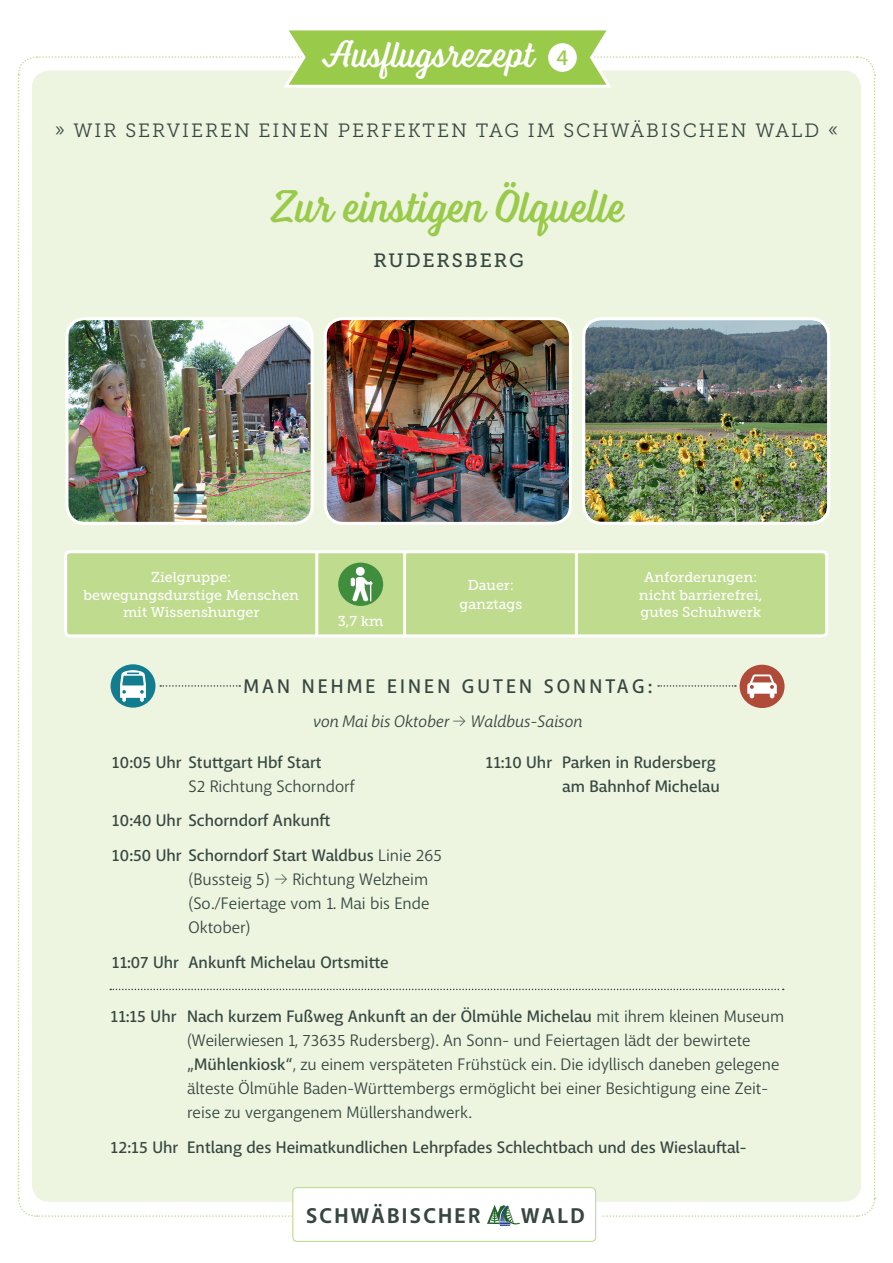
<style>
.page{position:relative;width:893px;height:1263px;background:#fff}
.page>*{position:absolute;margin:0;border:0;box-sizing:border-box;transform-origin:0 0}
.t1{font:300 46.5px "Voltage";color:#99ca4a}
.t2{font:300 38.7px "Voltage";color:#fff}
.FVG_Tabelle_mit_Tab{font:500 21.75px "Macha";color:#99ca4a}
.t3{font:700 21.15px "Macha";letter-spacing:.11em;color:#374740}
.FVG_Tabelle_mit_Tab-2{font:500 19.5px "Macha";letter-spacing:.16em;color:#374740}
.PA-Head{font:19.2px "Museo Slab 300";letter-spacing:.1em;color:#374740}
.PA-Head-2{font:19.2px "Museo Slab 500";letter-spacing:.1em;color:#374740}
.SW_AR_Copy{font:16.5px/24px "Macha";color:#374740}
.SW_AR_Copy-2{font:500 16.5px/24px "Macha";color:#374740}
.FVG_Tabelle_mit_Tab-3{font:italic 16.5px "Macha";color:#374740}
.GZSZ_Unterzeile_Zier{font:14.25px/16.5px "Museo Slab 500";color:#fff;text-align:center}
.s1{font-style:normal}
.s2{font-weight:400}
.s3{font-weight:500}
</style>
<div class="page">
<div style="left:292px;top:1187px;width:304px;height:55px;border:1px solid #c0db91;border-radius:4px"></div>
<img style="left:17px;top:30px;width:859px;height:1196px">
<div style="left:548px;top:43px;width:29px;height:29px;background:#fff;border-radius:50%"></div>
<p class="t2" style="left:322px;top:31px;width:214px">Ausflugsrezept</p>
<p class="FVG_Tabelle_mit_Tab" style="left:556px;top:44px;width:13px">4</p>
<p class="PA-Head" style="left:55px;top:120px;width:785px">» WIR SERVIEREN EINEN PERFEKTEN TAG IM SCHWÄBISCHEN WALD «</p>
<p class="t1" style="left:270px;top:179px;width:358px">Zur einstigen Ölquelle</p>
<p class="PA-Head-2" style="left:373px;top:249px;width:152px">RUDERSBERG</p>
<p class="GZSZ_Unterzeile_Zier" style="left:151px;top:568px;width:82px">Zielgruppe:</p>
<p class="GZSZ_Unterzeile_Zier" style="left:84px;top:587px;width:217px">bewegungsdurstige Menschen mit Wissenshunger</p>
<p class="GZSZ_Unterzeile_Zier" style="left:338px;top:612px;width:47px">3,7 km</p>
<p class="GZSZ_Unterzeile_Zier" style="left:468px;top:577px;width:48px">Dauer:</p>
<p class="GZSZ_Unterzeile_Zier" style="left:459px;top:596px;width:64px">ganztags</p>
<p class="GZSZ_Unterzeile_Zier" style="left:644px;top:568px;width:115px">Anforderungen:</p>
<p class="GZSZ_Unterzeile_Zier" style="left:639px;top:587px;width:125px;text-align:left">nicht barrierefrei, gutes Schuhwerk</p>
<p class="FVG_Tabelle_mit_Tab-2" style="left:243px;top:674px;width:410px">MAN NEHME EINEN GUTEN SONNTAG:</p>
<p class="FVG_Tabelle_mit_Tab-3" style="left:313px;top:711px;width:271px">von Mai bis Oktober <span class="s1">→</span> Waldbus-Saison</p>
<p class="SW_AR_Copy-2" style="left:486px;top:750px;width:236px;text-align:right">11:10 Uhr Parken in Rudersberg am Bahnhof Michelau</p>
<p class="SW_AR_Copy-2" style="left:188px;top:750px;width:168px;text-indent:-77px">10:05 Uhr Stuttgart Hbf Start<br><span class="s2">S2 Richtung Schorndorf</span></p>
<p class="SW_AR_Copy-2" style="left:112px;top:809px;width:220px">10:40 Uhr Schorndorf Ankunft</p>
<p class="SW_AR_Copy" style="left:188px;top:843px;width:255px;text-indent:-77px"><span class="s3">10:50 Uhr Schorndorf Start Waldbus</span> Linie 265 (Bussteig 5) → Richtung Welzheim (So./Feiertage vom 1. Mai bis Ende<br>Oktober)</p>
<p class="SW_AR_Copy-2" style="left:112px;top:950px;width:278px">11:07 Uhr Ankunft Michelau Ortsmitte</p>
<p class="SW_AR_Copy" style="left:187px;top:1005px;width:599px;text-indent:-77px"><span class="s3">11:15 Uhr Nach kurzem Fußweg Ankunft an der Ölmühle Michelau</span> mit ihrem kleinen Museum (Weilerwiesen 1, 73635 Rudersberg). An Sonn- und Feiertagen lädt der bewirtete <span class="s3">„Mühlenkiosk“</span>, zu einem verspäteten Frühstück ein. Die idyllisch daneben gelegene älteste Ölmühle Baden-Württembergs ermöglicht bei einer Besichtigung eine Zeit&shy;reise zu vergangenem Müllershandwerk.</p>
<p class="SW_AR_Copy-2" style="left:111px;top:1135px;width:637px">12:15 Uhr Entlang des Heimatkundlichen Lehrpfades Schlechtbach und des Wieslauftal-</p>
<p class="t3" style="left:306px;top:1202px;width:176px">SCHWÄBISCHER</p>
<p class="t3" style="left:521px;top:1202px;width:65px">WALD</p>
</div>
